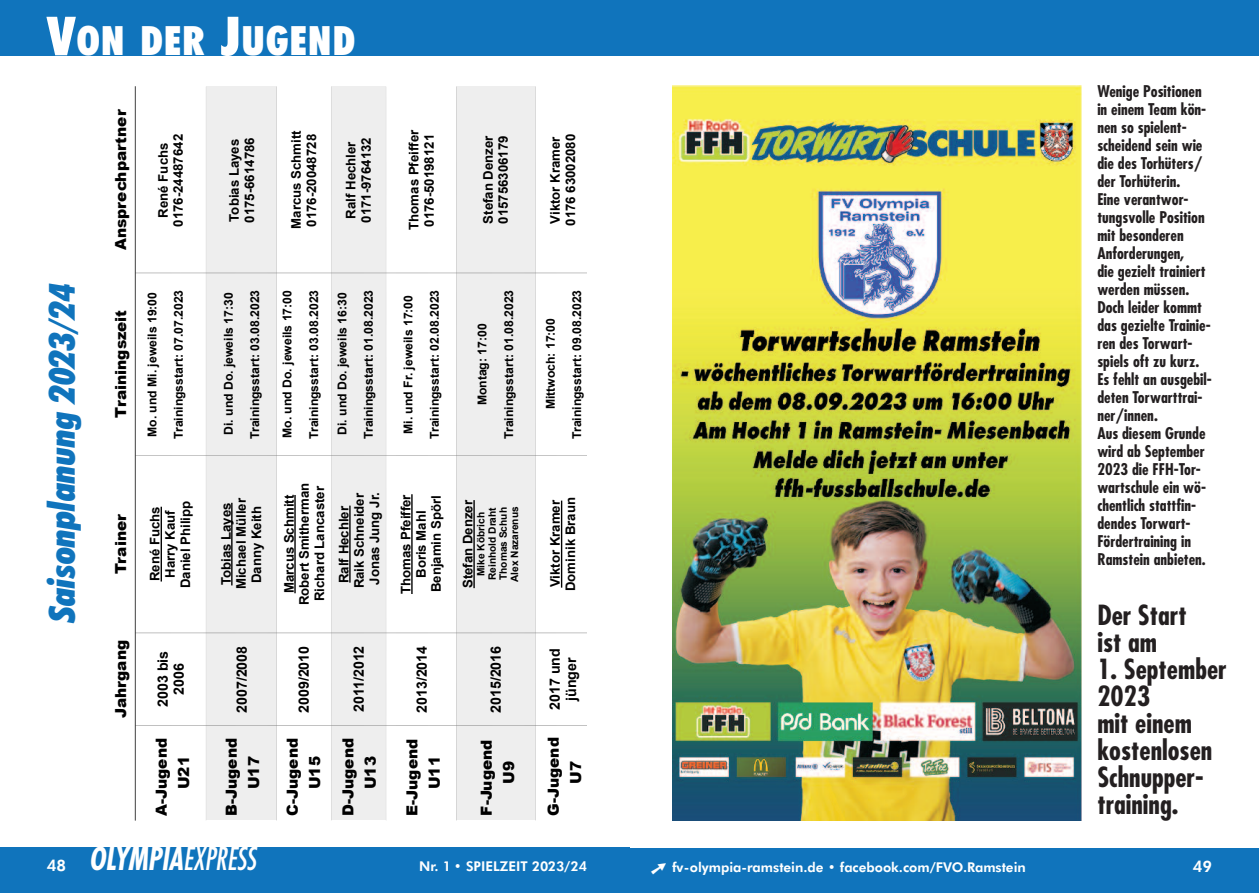
<style>
.page{position:relative;width:1259px;height:893px;background:#fff}
.page>*{position:absolute;margin:0;border:0;box-sizing:border-box;transform-origin:0 0}
.t1{font:900 condensed 40.5px "Futura BT";letter-spacing:.035em;color:#fff}
.t2{font:italic 900 condensed 36px "Futura BT";color:#1074bc}
.t3{font:italic 700 condensed 30.75px "Futura";color:#fff;scale:.9 1}
.t4{font:700 condensed 27px/27px "Futura";color:#231f20}
.t5{font:700 condensed 15.75px/18px "Futura";color:#231f20}
.t6{font:800 15.75px "Futura BT";color:#fff}
.t7{font:15.3px/22.4px "Arial Black+WRWSAJ";color:#000;text-align:center}
.t8{font:14.25px/16.2px "Arial Bold MT+UIUPHC";color:#000;text-align:center}
.t9{font:800 13.5px "Futura BT";color:#fff}
.t10{font:13.2px/15.3px "Arial Bold MT+UIUPHC";color:#000;text-align:center}
.t11{font:12.15px/26.4px "Arial Bold MT+UIUPHC";color:#000;text-align:center}
.t12{font:10.2px/11.1px "Arial Bold MT+UIUPHC";color:#000;text-align:center}
.s1{font-size:54px}
.s2{font-family:"Futura BT";font-weight:800;font-style:normal;font-stretch:normal;font-size:15.75px}
.s3{font-weight:400}
</style>
<div class="page">
<div style="left:629px;top:848px;width:630px;height:45px;background:#1074bc"></div>
<div style="left:0;top:847px;width:629px;height:46px;background:#1074bc"></div>
<div style="left:0;top:0;width:1259px;height:55px;background:#1074bc"></div>
<svg style="left:136px;top:86px;width:451px;height:735px"></svg>
<hr style="left:135px;top:86px;width:1px;height:735px;background:#404040">
<img style="left:672px;top:85px;width:409px;height:736px">
<h1 class="t1" style="left:47px;top:24px;width:310px"><span class="s1">V</span>ON DER <span class="s1">J</span>UGEND</h1>
<h2 class="t2" style="left:47px;top:622px;width:340px;rotate:-90deg">Saisonplanung 2023/24</h2>
<p class="t7" style="left:109px;top:250px;width:142px;rotate:-90deg">Ansprechpartner</p>
<p class="t7" style="left:109px;top:418px;width:109px;rotate:-90deg">Trainingszeit</p>
<p class="t10" style="left:155px;top:227px;width:94px;rotate:-90deg">René Fuchs<br>0176-24487642</p>
<p class="t11" style="left:139px;top:439px;width:151px;text-align:left;rotate:-90deg">Mo. und Mi. jeweils 19:00<br>Trainingsstart: 07.07.2023</p>
<p class="t7" style="left:109px;top:574px;width:62px;rotate:-90deg">Trainer</p>
<p class="t10" style="left:147px;top:588px;width:89px;rotate:-90deg">René Fuchs<br>Harry Kauf<br>Daniel Philipp</p>
<p class="t7" style="left:109px;top:718px;width:79px;rotate:-90deg">Jahrgang</p>
<p class="t8" style="left:155px;top:707px;width:58px;rotate:-90deg">2003 bis<br>2006</p>
<p class="t7" style="left:149px;top:816px;width:79px;rotate:-90deg">A-Jugend<br>U21</p>
<p class="t10" style="left:227px;top:223px;width:87px;text-align:left;rotate:-90deg">Tobias Layes<br>0175-6614786</p>
<p class="t11" style="left:215px;top:439px;width:151px;rotate:-90deg">Di. und Do. jeweils 17:30<br>Trainingsstart: 03.08.2023</p>
<p class="t10" style="left:218px;top:589px;width:93px;rotate:-90deg">Tobias Layes<br>Michael Müller<br>Danny Keith</p>
<p class="t8" style="left:234px;top:713px;width:69px;rotate:-90deg">2007/2008</p>
<p class="t7" style="left:220px;top:816px;width:79px;rotate:-90deg">B-Jugend<br>U17</p>
<h3 class="t3" style="left:47px;top:845px;width:234px"><span class="s2">48</span> OLYMPIA<span class="s3">EXPRESS</span></h3>
<p class="t10" style="left:288px;top:229px;width:100px;text-align:left;rotate:-90deg">Marcus Schmitt<br>0176-20048728</p>
<p class="t10" style="left:343px;top:223px;width:87px;rotate:-90deg">Ralf Hechler<br>0171-9764132</p>
<p class="t11" style="left:274px;top:439px;width:151px;text-align:left;rotate:-90deg">Mo. und Do. jeweils 17:00<br>Trainingsstart: 03.08.2023</p>
<p class="t11" style="left:329px;top:439px;width:151px;rotate:-90deg">Di. und Do. jeweils 16:30<br>Trainingsstart: 01.08.2023</p>
<p class="t10" style="left:281px;top:605px;width:124px;rotate:-90deg">Marcus Schmitt<br>Robert Smitherman<br>Richard Lancaster</p>
<p class="t10" style="left:336px;top:588px;width:98px;text-align:left;text-indent:5px;rotate:-90deg">Ralf Hechler<br>Raik Schneider<br>Jonas Jung Jr.</p>
<p class="t8" style="left:296px;top:713px;width:69px;rotate:-90deg">2009/2010</p>
<p class="t7" style="left:280px;top:816px;width:79px;rotate:-90deg">C-Jugend<br>U15</p>
<p class="t8" style="left:351px;top:712px;width:68px;rotate:-90deg">2011/2012</p>
<p class="t7" style="left:336px;top:816px;width:79px;rotate:-90deg">D-Jugend<br>U13</p>
<p class="t10" style="left:406px;top:230px;width:101px;text-align:left;rotate:-90deg">Thomas Pfeiffer<br>0176-50198121</p>
<p class="t10" style="left:480px;top:224px;width:90px;text-align:left;rotate:-90deg">Stefan Denzer<br>015756306179</p>
<p class="t11" style="left:395px;top:439px;width:151px;rotate:-90deg">Mi. und Fr. jeweils 17:00<br>Trainingsstart: 02.08.2023</p>
<p class="t11" style="left:469px;top:439px;width:151px;rotate:-90deg">Montag: 17:00<br>Trainingsstart: 01.08.2023</p>
<p class="t10" style="left:398px;top:594px;width:101px;rotate:-90deg">Thomas Pfeiffer<br>Boris Mahl<br>Benjamin Spörl</p>
<p class="t10" style="left:460px;top:588px;width:90px;rotate:-90deg">Stefan Denzer</p>
<p class="t12" style="left:475px;top:582px;width:77px;rotate:-90deg">Mike Köbrich<br>Reinhold Draht<br>Thomas Schuh<br>Alex Nazarenus</p>
<p class="t8" style="left:414px;top:713px;width:69px;rotate:-90deg">2013/2014</p>
<p class="t7" style="left:400px;top:816px;width:78px;rotate:-90deg">E-Jugend<br>U11</p>
<p class="t8" style="left:488px;top:713px;width:69px;rotate:-90deg">2015/2016</p>
<p class="t7" style="left:474px;top:784px;width:46px;text-align:left;text-indent:-31px;rotate:-90deg">F-Jugend<br>U9</p>
<p class="t10" style="left:547px;top:226px;width:93px;text-align:left;rotate:-90deg">Viktor Kramer<br>0176 63002080</p>
<p class="t11" style="left:537px;top:439px;width:151px;rotate:-90deg">Mittwoch: 17:00<br>Trainingsstart: 09.08.2023</p>
<p class="t10" style="left:547px;top:591px;width:95px;rotate:-90deg">Viktor Kramer<br>Dominik Braun</p>
<p class="t8" style="left:547px;top:710px;width:63px;rotate:-90deg">2017 und jünger</p>
<p class="t7" style="left:541px;top:816px;width:80px;rotate:-90deg">G-Jugend<br>U7</p>
<p class="t5" style="left:1097px;top:84px;width:116px">Wenige Positionen in einem Team kön&shy;nen so spielent&shy;scheidend sein wie die des Torhüters/ der Torhüterin.<br>Eine verantwor&shy;tungsvolle Position mit besonderen<br>Anforderungen,<br>die gezielt trainiert werden müssen.<br>Doch leider kommt das gezielte Trainie&shy;ren des Torwart&shy;spiels oft zu kurz.<br>Es fehlt an ausgebil&shy;deten Torwarttrai&shy;ner/innen.<br>Aus diesem Grunde wird ab September<br>2023 die FFH-Tor&shy;wartschule ein wö&shy;chentlich stattfin&shy;dendes Torwart-<br>Fördertraining in<br>Ramstein anbieten.</p>
<h3 class="t4" style="left:1097px;top:604px;width:91px">Der Start ist am</h3>
<h3 class="t4" style="left:1097px;top:658px;width:131px">1. September<br>2023<br>mit einem kostenlosen<br>Schnupper&shy;training.</h3>
<p class="t9" style="left:419px;top:860px;width:169px">Nr. 1 • SPIELZEIT 2023/24</p>
<p class="t9" style="left:672px;top:861px;width:355px">fv-olympia-ramstein.de • facebook.com/FVO.Ramstein</p>
<p class="t6" style="left:1193px;top:860px;width:21px">49</p>
</div>
